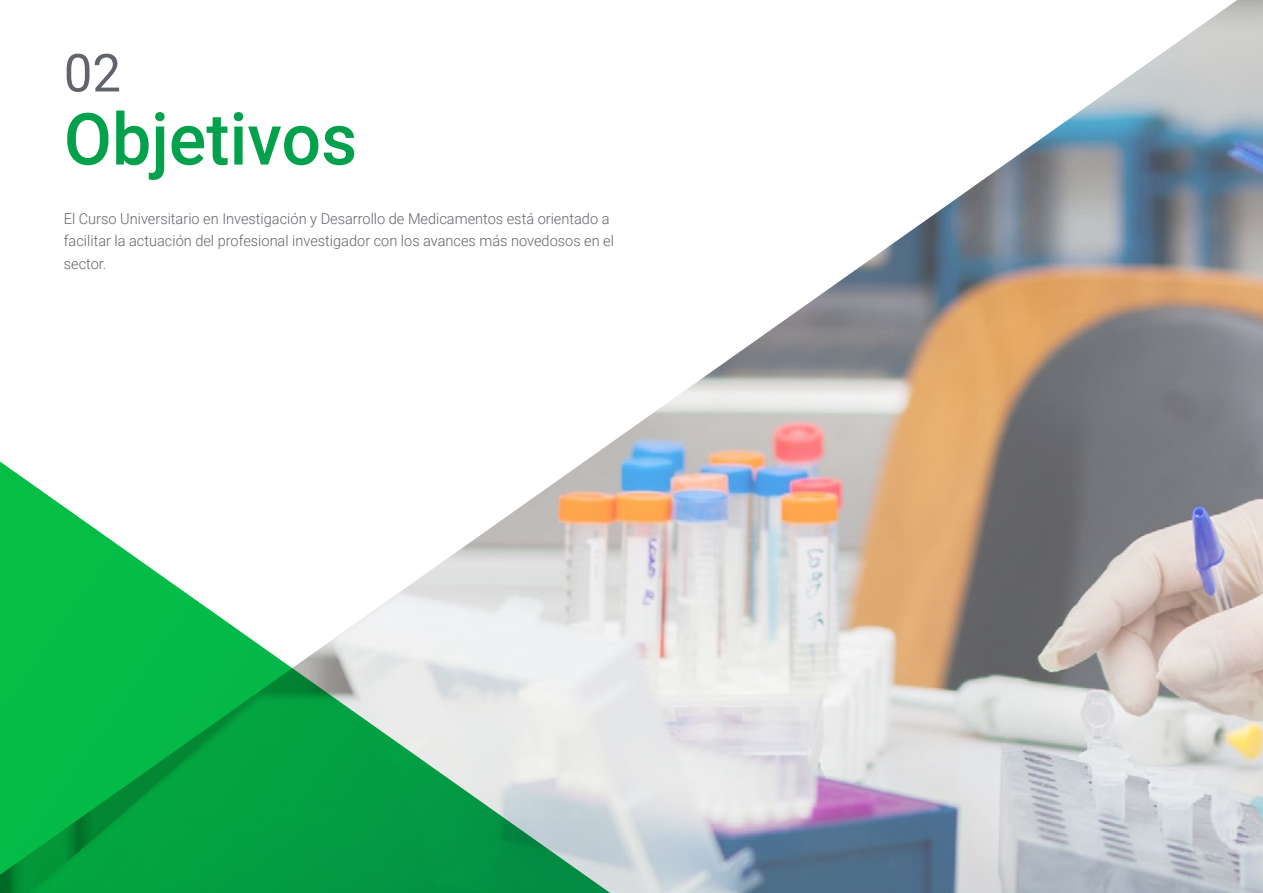
<style>
.page{position:relative;width:1263px;height:893px;background:#fff}
.page>*{position:absolute;margin:0;border:0;box-sizing:border-box;transform-origin:0 0}
.t1{font:500 72px "Roboto";color:#04a14d}
.t2{font:52.5px "Roboto";color:#61646a}
.t3{font:300 15px/22.5px "Roboto";color:#61646a}
</style>
<div class="page">
<img style="left:607px;top:0;width:656px;height:893px">
<svg style="left:0;top:446px;width:640px;height:447px"></svg>
<h2 class="t2" style="left:64px;top:36px;width:59px">02</h2>
<h1 class="t1" style="left:64px;top:89px;width:295px">Objetivos</h1>
<p class="t3" style="left:64px;top:207px;width:552px">El Curso Universitario en Investigación y Desarrollo de Medicamentos está orientado a facilitar la actuación del profesional investigador con los avances más novedosos en el sector.</p>
</div>
